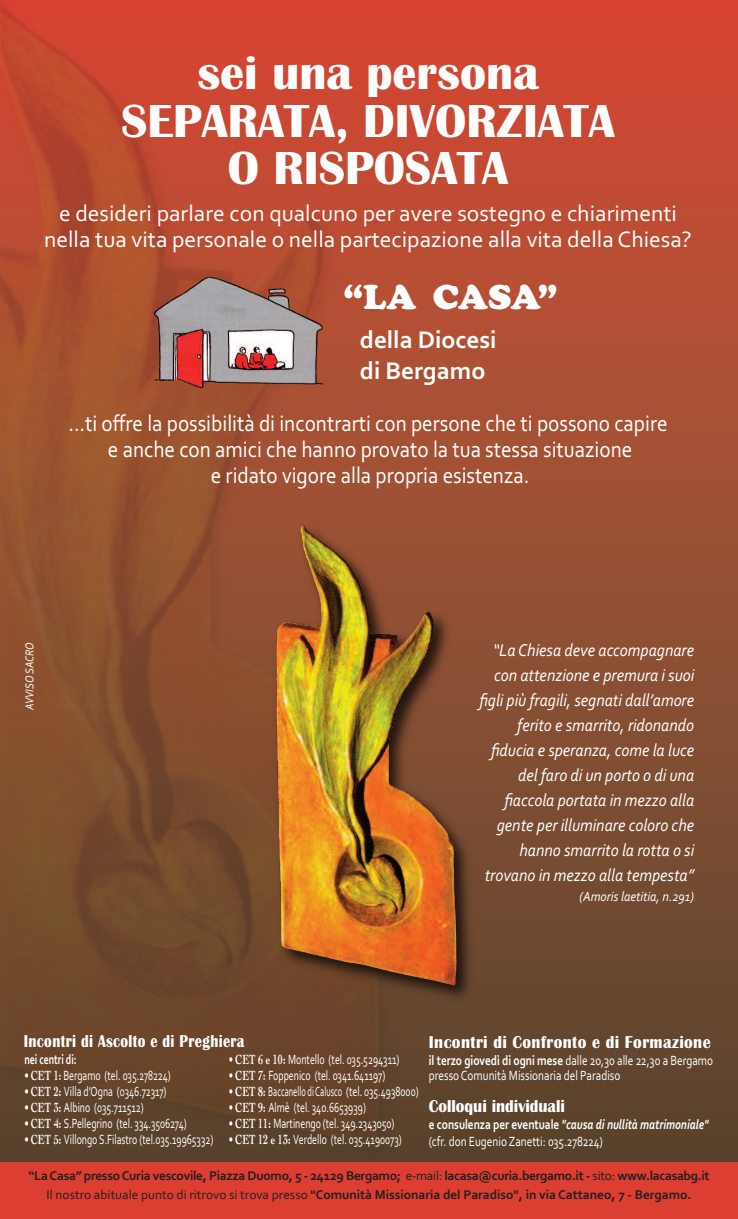
<style>
.page{position:relative;width:738px;height:1219px;background:#fff}
.page>*{position:absolute;margin:0;border:0;box-sizing:border-box;transform-origin:0 0}
.t1{font:700 48px/47.6px "Britannic";color:#fff;text-align:center}
.t2{font:900 36px "Cooper";letter-spacing:-.005em;color:#fff}
.t3{font:700 25.2px/30.6px "Corbel";color:#fff}
.t4{font:23.4px/26px "Corbel";color:#fff;text-align:center;scale:.9 1}
.t5{font:23.4px/26px "Corbel";color:#fff;text-align:center}
.t6{font:italic 18px/25px "Corbel";color:#fff;text-align:right;scale:.9 1}
.t7{font:700 17.8px "Britannic";letter-spacing:.025em;color:#fff;scale:.9 1}
.t8{font:700 17.8px "Britannic";letter-spacing:.025em;color:#fff;scale:.8 1}
.t9{font:700 17.8px "Britannic";color:#fff;scale:.9 1}
.t10{font:14px "Corbel";color:#fff;scale:.7 1}
.t11{font:14px/15.1px "Corbel";color:#fff;scale:.8 1}
.t12{font:italic 14px "Corbel";color:#fff;scale:.9 1}
.t13{font:700 14px "Corbel";color:#fff;scale:.7 1}
.t14{font:700 13.3px/18.2px "Corbel";letter-spacing:-.02em;color:#231f20;text-align:center}
.t15{font:italic 12px "Corbel";color:#fff;scale:.9 1}
.s1{font-family:"Cochin";font-weight:700}
.s2{font-weight:700}
.s3{font-weight:700;font-style:italic}
.s4{font-weight:400}
</style>
<div class="page">
<div style="left:0;top:0;width:737px;height:1161px;background:linear-gradient(to bottom,#d74d35,#554a2f)"></div>
<img style="left:0;top:0;width:475px;height:1162px">
<img style="left:0;top:0;width:454px;height:1150px">
<div style="left:0;top:1162px;width:737px;height:57px;background:#dc3f32"></div>
<img style="left:144px;top:268px;width:184px;height:127px">
<img style="left:227px;top:516px;width:279px;height:492px">
<img style="left:233px;top:522px;width:253px;height:465px">
<h1 class="t1" style="left:121px;top:49px;width:494px">sei una persona<br>SEPARATA, DIVORZIATA<br>O RISPOSATA</h1>
<h3 class="t5" style="left:44px;top:200px;width:648px">e desideri parlare con qualcuno per avere sostegno e chiarimenti nella tua vita personale o nella partecipazione alla vita della Chiesa?</h3>
<h2 class="t2" style="left:343px;top:275px;width:216px">“LA CASA”</h2>
<h3 class="t3" style="left:359px;top:324px;width:138px">della Diocesi di Bergamo</h3>
<h3 class="t4" style="left:68px;top:410px;width:666px">...ti offre la possibilità di incontrarti con persone che ti possono capire e anche con amici che hanno provato la tua stessa situazione<br>e ridato vigore alla propria esistenza.</h3>
<p class="t15" style="left:22px;top:710px;width:77px;rotate:-90deg">AVVISO SACRO</p>
<p class="t6" style="left:479px;top:637px;width:240px">“La Chiesa deve accompagnare con attenzione e premura i suoi figli più fragili, segnati dall’amore ferito e smarrito, ridonando fiducia e speranza, come la luce del faro di un porto o di una fiaccola portata in mezzo alla gente per illuminare coloro che hanno smarrito la rotta o si trovano in mezzo alla tempesta”</p>
<p class="t12" style="left:579px;top:887px;width:129px">(Amoris laetitia, n.291)</p>
<p class="t8" style="left:24px;top:1031px;width:277px">Incontri di Ascolto e di Preghiera</p>
<p class="t13" style="left:24px;top:1051px;width:76px">nei centri di:</p>
<p class="t10" style="left:24px;top:1067px;width:210px">• <span class="s1">CET 1:</span> Bergamo (tel. 035.278224)</p>
<p class="t10" style="left:24px;top:1083px;width:204px">• <span class="s1">CET 2:</span> Villa d’Ogna (0346.72317)</p>
<p class="t10" style="left:24px;top:1099px;width:172px">• <span class="s1">CET 3:</span> Albino (035.711512)</p>
<p class="t10" style="left:24px;top:1115px;width:233px">• <span class="s1">CET 4:</span> S.Pellegrino (tel. 334.3506274)</p>
<p class="t10" style="left:24px;top:1131px;width:271px">• <span class="s1">CET 5:</span> Villongo S.Filastro (tel.035.19965332)</p>
<p class="t10" style="left:229px;top:1051px;width:245px">• <span class="s1">CET 6 e 10:</span> Montello (tel. 035.5294311)</p>
<p class="t10" style="left:229px;top:1067px;width:225px">• <span class="s1">CET 7:</span> Foppenico (tel. 0341.641197)</p>
<p class="t10" style="left:229px;top:1083px;width:272px">• <span class="s1">CET 8:</span> Baccanello di Calusco (tel. 035.4938000)</p>
<p class="t10" style="left:229px;top:1099px;width:197px">• <span class="s1">CET 9:</span> Almè (tel. 340.6653939)</p>
<p class="t10" style="left:229px;top:1115px;width:238px">• <span class="s1">CET 11:</span> Martinengo (tel. 349.2343050)</p>
<p class="t10" style="left:229px;top:1131px;width:248px">• <span class="s1">CET 12 e 13:</span> Verdello (tel. 035.4190073)</p>
<p class="t7" style="left:428px;top:1031px;width:314px">Incontri di Confronto e di Formazione</p>
<p class="t11" style="left:428px;top:1052px;width:356px"><span class="s2">il terzo giovedì di ogni mese</span> dalle 20,30 alle 22,30 a Bergamo presso Comunità Missionaria del Paradiso</p>
<p class="t9" style="left:428px;top:1095px;width:153px">Colloqui individuali</p>
<p class="t11" style="left:428px;top:1116px;width:351px;line-height:16.8px"><span class="s2">e consulenza per eventuale</span> <span class="s3">"causa di nullità matrimoniale" </span>(cfr. don Eugenio Zanetti: 035.278224)</p>
<p class="t14" style="left:28px;top:1167px;width:682px">“LaCasa” pressoCuria vescovile, Piazza Duomo, 5 - 24129 Bergamo; <span class="s4">e-mail:</span> lacasa@curia.bergamo.it - <span class="s4">sito:</span> www.lacasabg.it<br><span class="s4">Il nostro abituale punto di ritrovo si trova presso</span> "Comunità Missionaria del Paradiso", in via Cattaneo, 7 - Bergamo.</p>
</div>
